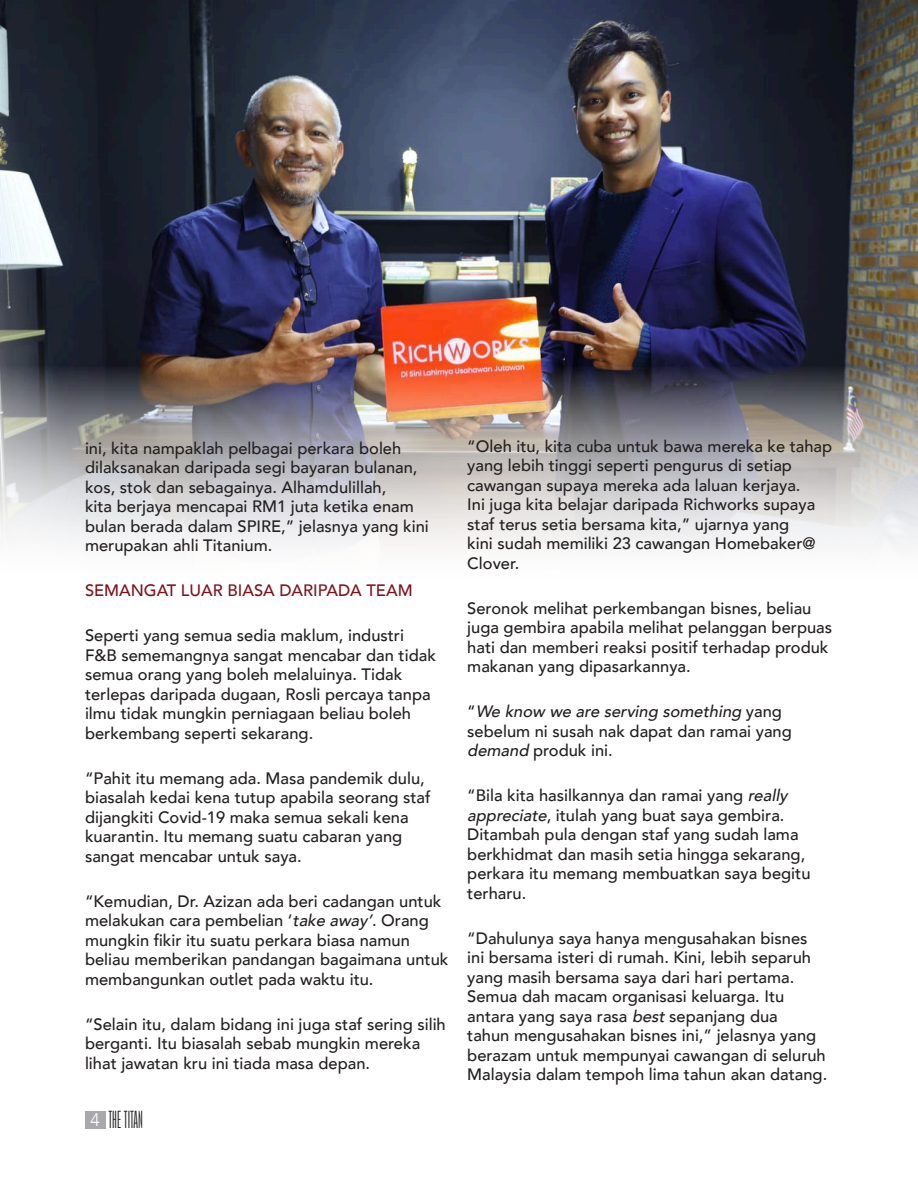
<style>
.page{position:relative;width:918px;height:1188px;background:#fff}
.page>*{position:absolute;margin:0;border:0;box-sizing:border-box;transform-origin:0 0}
.t1{font:100 18px "Gobold High";color:#231f20}
.t2{font:500 16.5px/19.5px "Avenir";color:#231f20}
.t3{font:500 16.5px "Avenir";color:#7d131b}
.s1{font-style:italic}
.s2{font-family:"Avenir";font-weight:300;color:#fff}
</style>
<div class="page">
<div style="left:85px;top:1111px;width:21px;height:18px;background:#a8a9ad"></div>
<img style="left:0;top:0;width:918px;height:547px">
<svg style="left:909px;top:461px;width:9px;height:86px"></svg>
<p class="t2" style="left:85px;top:437px;width:345px">ini, kita nampaklah pelbagai perkara boleh dilaksanakan daripada segi bayaran bulanan, kos, stok dan sebagainya. Alhamdulillah,<br>kita berjaya mencapai RM1 juta ketika enam bulan berada dalam SPIRE,” jelasnya yang kini merupakan ahli Titanium.</p>
<p class="t3" style="left:85px;top:576px;width:329px">SEMANGAT LUAR BIASA DARIPADA TEAM</p>
<p class="t2" style="left:85px;top:625px;width:352px">Seperti yang semua sedia maklum, industri F&amp;B sememangnya sangat mencabar dan tidak semua orang yang boleh melaluinya. Tidak terlepas daripada dugaan, Rosli percaya tanpa ilmu tidak mungkin perniagaan beliau boleh berkembang seperti sekarang.</p>
<p class="t2" style="left:85px;top:767px;width:347px">“Pahit itu memang ada. Masa pandemik dulu, biasalah kedai kena tutup apabila seorang staf dijangkiti Covid-19 maka semua sekali kena kuarantin. Itu memang suatu cabaran yang sangat mencabar untuk saya.</p>
<p class="t2" style="left:85px;top:890px;width:365px">“Kemudian, Dr. Azizan ada beri cadangan untuk melakukan cara pembelian ‘<span class="s1">take away’</span>. Orang mungkin fikir itu suatu perkara biasa namun beliau memberikan pandangan bagaimana untuk membangunkan outlet pada waktu itu.</p>
<p class="t2" style="left:85px;top:1013px;width:362px">“Selain itu, dalam bidang ini juga staf sering silih berganti. Itu biasalah sebab mungkin mereka lihat jawatan kru ini tiada masa depan.</p>
<p class="t1" style="left:91px;top:1109px;width:54px"><span class="s2">4</span> THE TITAN</p>
<p class="t2" style="left:467px;top:435px;width:366px">“Oleh itu, kita cuba untuk bawa mereka ke tahap yang lebih tinggi seperti pengurus di setiap cawangan supaya mereka ada laluan kerjaya.<br>Ini juga kita belajar daripada Richworks supaya staf terus setia bersama kita,” ujarnya yang<br>kini sudah memiliki 23 cawangan Homebaker@ Clover.</p>
<p class="t2" style="left:467px;top:597px;width:366px">Seronok melihat perkembangan bisnes, beliau juga gembira apabila melihat pelanggan berpuas hati dan memberi reaksi positif terhadap produk makanan yang dipasarkannya.</p>
<p class="t2" style="left:467px;top:701px;width:326px">“ <span class="s1">We know we are serving something</span> y a n g sebelum ni susah nak dapat dan ramai yang <span class="s1">demand</span> produk ini.</p>
<p class="t2" style="left:467px;top:785px;width:345px">“Bila kita hasilkannya dan ramai yang <span class="s1">really appreciate</span>, itulah yang buat saya gembira.<br>Ditambah pula dengan staf yang sudah lama berkhidmat dan masih setia hingga sekarang, perkara itu memang membuatkan saya begitu terharu.</p>
<p class="t2" style="left:467px;top:927px;width:362px">“Dahulunya saya hanya mengusahakan bisnes ini bersama isteri di rumah. Kini, lebih separuh yang masih bersama saya dari hari pertama.<br>Semua dah macam organisasi keluarga. Itu antara yang saya rasa <span class="s1">best</span>sepanjang dua<br>tahun mengusahakan bisnes ini,” jelasnya yang berazam untuk mempunyai cawangan di seluruh Malaysia dalam tempoh lima tahun akan datang.</p>
</div>
